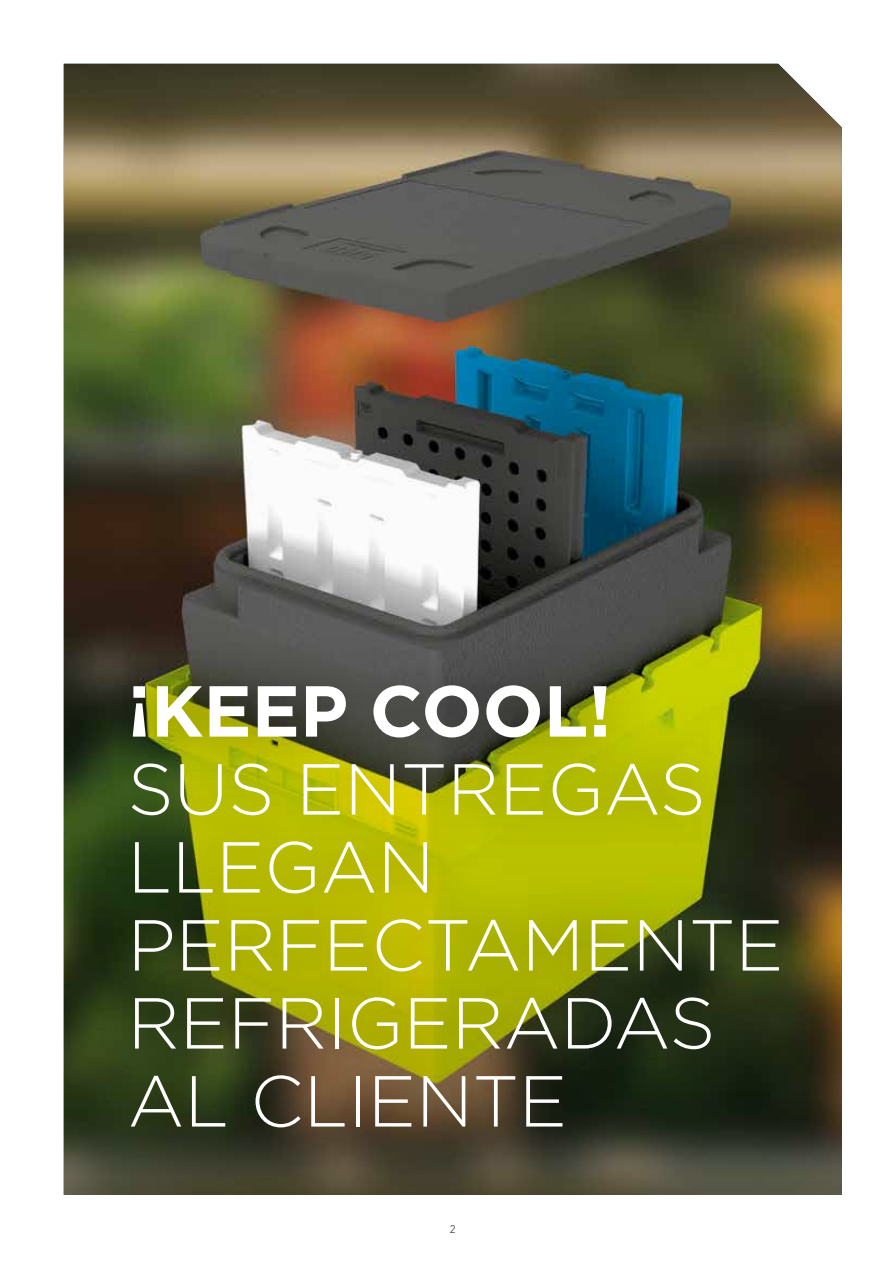
<style>
.page{position:relative;width:893px;height:1263px;background:#fff}
.page>*{position:absolute;margin:0;border:0;box-sizing:border-box;transform-origin:0 0}
.t1{font:300 72px/78px "Gotham";color:#fff}
.t2{font:700 72px "Gotham";color:#fff}
.t3{font:11.25px "Gotham Narrow";color:#565656}
</style>
<div class="page">
<img style="left:64px;top:64px;width:778px;height:1131px">
<div style="left:88px;top:639px;width:732px;height:534px;background:#000;opacity:.5"></div>
<p class="t2" style="left:128px;top:663px;width:486px">¡KEEP COOL!</p>
<p class="t1" style="left:128px;top:748px;width:657px">SUS ENTREGAS<br>LLEGAN<br>PERFECTAMENTE<br>REFRIGERADAS<br>AL CLIENTE</p>
<p class="t3" style="left:450px;top:1222px;width:7px">2</p>
</div>
